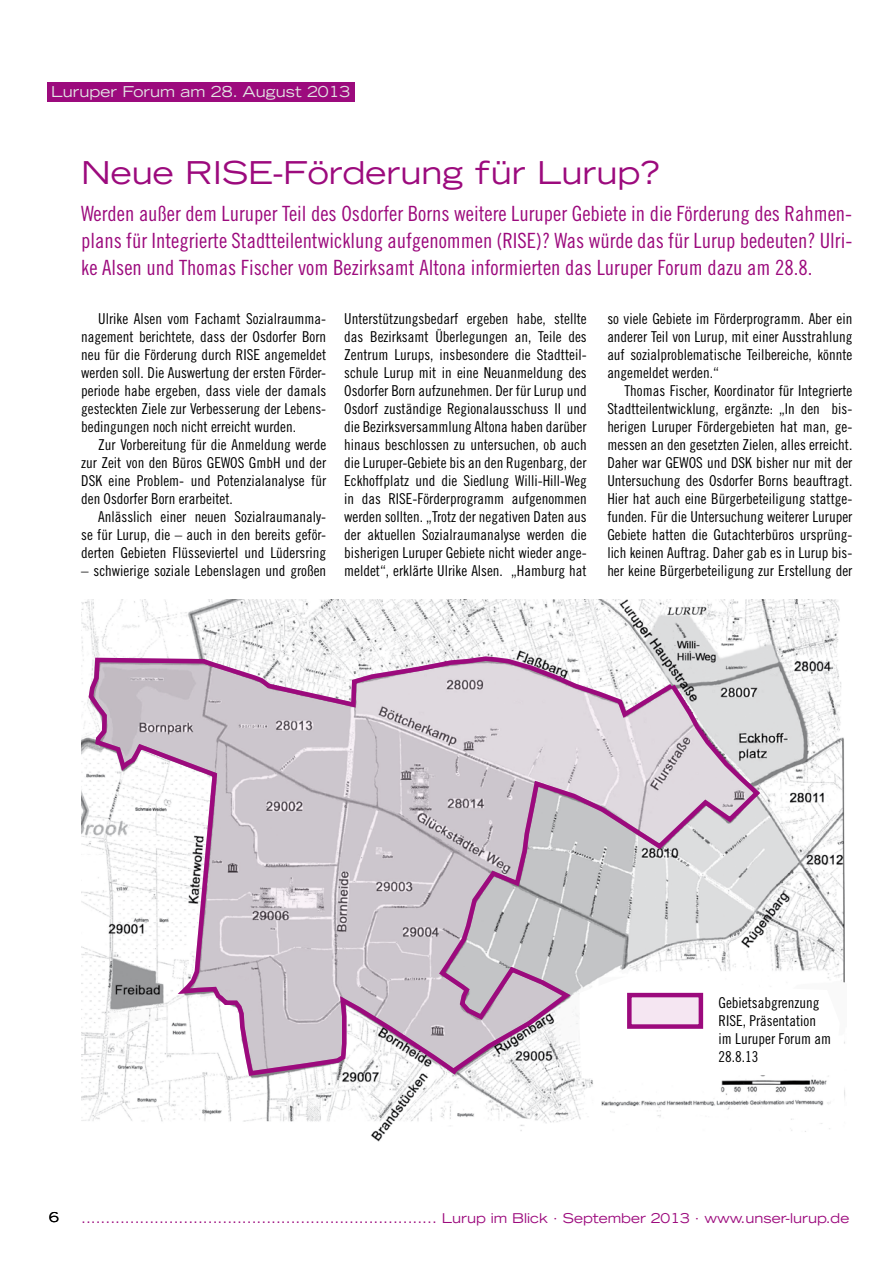
<style>
.page{position:relative;width:893px;height:1263px;background:#fff}
.page>*{position:absolute;margin:0;border:0;box-sizing:border-box;transform-origin:0 0}
.t1{font:expanded 31.5px "Trade Gothic LH";color:#9c0a7d}
.t2{font:21px/27px "Trade Gothic Cond Eighteen";color:#9c0a7d;text-align:justify}
.t3{font:15px/18px "Trade Gothic Cond Eighteen";color:#000;text-align:justify}
.t4{font:expanded 15px "Trade Gothic LH";color:#e3e4e4}
.t5{font:expanded 13.5px "Trade Gothic LH";color:#9c0a7d}
.t6{font:expanded 13.5px "Trade Gothic LH";color:#000}
</style>
<div class="page">
<img style="left:81px;top:600px;width:764px;height:542px">
<svg style="left:763px;top:975px;width:77px;height:103px"></svg>
<svg style="left:86px;top:654px;width:677px;height:424px"></svg>
<div style="left:627px;top:993px;width:76px;height:36px;background:#f5e6f2;border:4px solid #9c0a7d"></div>
<div style="left:47px;top:82px;width:308px;height:20px;background:#9c0a7d"></div>
<p class="t4" style="left:51px;top:82px;width:301px">Luruper Forum am 28. August 2013</p>
<h1 class="t1" style="left:81px;top:152px;width:580px">Neue RISE-Förderung für Lurup?</h1>
<p class="t2" style="left:81px;top:199px;width:773px">Werden außer dem Luruper Teil des Osdorfer Borns weitere Luruper Gebiete in die Förderung des Rahmen&shy;plans für Integrierte Stadtteilentwicklung aufgenommen (RISE)? Was würde das für Lurup bedeuten? Ulri&shy;ke Alsen und Thomas Fischer vom Bezirksamt Altona informierten das Luruper Forum dazu am 28.8.</p>
<p class="t3" style="left:81px;top:309px;width:247px;text-indent:17px">Ulrike Alsen vom Fachamt Sozialraumma&shy;nagement berichtete, dass der Osdorfer Born neu für die Förderung durch RISE angemeldet werden soll. Die Auswertung der ersten Förder&shy;periode habe ergeben, dass viele der damals gesteckten Ziele zur Verbesserung der Lebens&shy;bedingungen noch nicht erreicht wurden.</p>
<p class="t3" style="left:81px;top:435px;width:247px;text-indent:17px">Zur Vorbereitung für die Anmeldung werde zur Zeit von den Büros GEWOS GmbH und der DSK eine Problem- und Potenzialanalyse für den Osdorfer Born erarbeitet.</p>
<p class="t3" style="left:81px;top:507px;width:247px;text-indent:17px">Anlässlich einer neuen Sozialraumanaly&shy;se für Lurup, die – auch in den bereits geför&shy;derten Gebieten Flüsseviertel und Lüdersring</p>
<p class="t3" style="left:81px;top:561px;width:247px">– schwierige soziale Lebenslagen und großen</p>
<p class="t3" style="left:344px;top:309px;width:244px">Unterstützungsbedarf ergeben habe, stellte das Bezirksamt Überlegungen an, Teile des Zentrum Lurups, insbesondere die Stadtteil&shy;schule Lurup mit in eine Neuanmeldung des Osdorfer Born aufzunehmen. Der für Lurup und Osdorf zuständige Regionalausschuss II und die Bezirksversammlung Altona haben darüber hinaus beschlossen zu untersuchen, ob auch die Luruper-Gebiete bis an den Rugenbarg, der Eckhoffplatz und die Siedlung Willi-Hill-Weg in das RISE-Förderprogramm aufgenommen werden sollten. „Trotz der negativen Daten aus der aktuellen Sozialraumanalyse werden die bisherigen Luruper Gebiete nicht wieder ange&shy;meldet“, erklärte Ulrike Alsen. „Hamburg hat</p>
<p class="t3" style="left:607px;top:309px;width:247px">so viele Gebiete im Förderprogramm. Aber ein anderer Teil von Lurup, mit einer Ausstrahlung auf sozialproblematische Teilbereiche, könnte angemeldet werden.“</p>
<p class="t3" style="left:607px;top:381px;width:247px;text-indent:17px">Thomas Fischer, Koordinator für Integrierte Stadtteilentwicklung, ergänzte: „In den bis&shy;herigen Luruper Fördergebieten hat man, ge&shy;messen an den gesetzten Zielen, alles erreicht.<br>Daher war GEWOS und DSK bisher nur mit der Untersuchung des Osdorfer Borns beauftragt.<br>Hier hat auch eine Bürgerbeteiligung stattge&shy;funden. Für die Untersuchung weiterer Luruper Gebiete hatten die Gutachterbüros ursprüng&shy;lich keinen Auftrag. Daher gab es in Lurup bis&shy;her keine Bürgerbeteiligung zur Erstellung der</p>
<p class="t3" style="left:719px;top:993px;width:114px;text-align:left">Gebietsabgrenzung<br>RISE, Präsentation im Luruper Forum am<br>28.8.13</p>
<p class="t6" style="left:49px;top:1209px;width:11px">6</p>
<p class="t5" style="left:81px;top:1209px;width:6px">.........................................................................</p>
<p class="t5" style="left:442px;top:1209px;width:409px">Lurup im Blick · September 2013 · www. unser-lurup. de</p>
</div>
